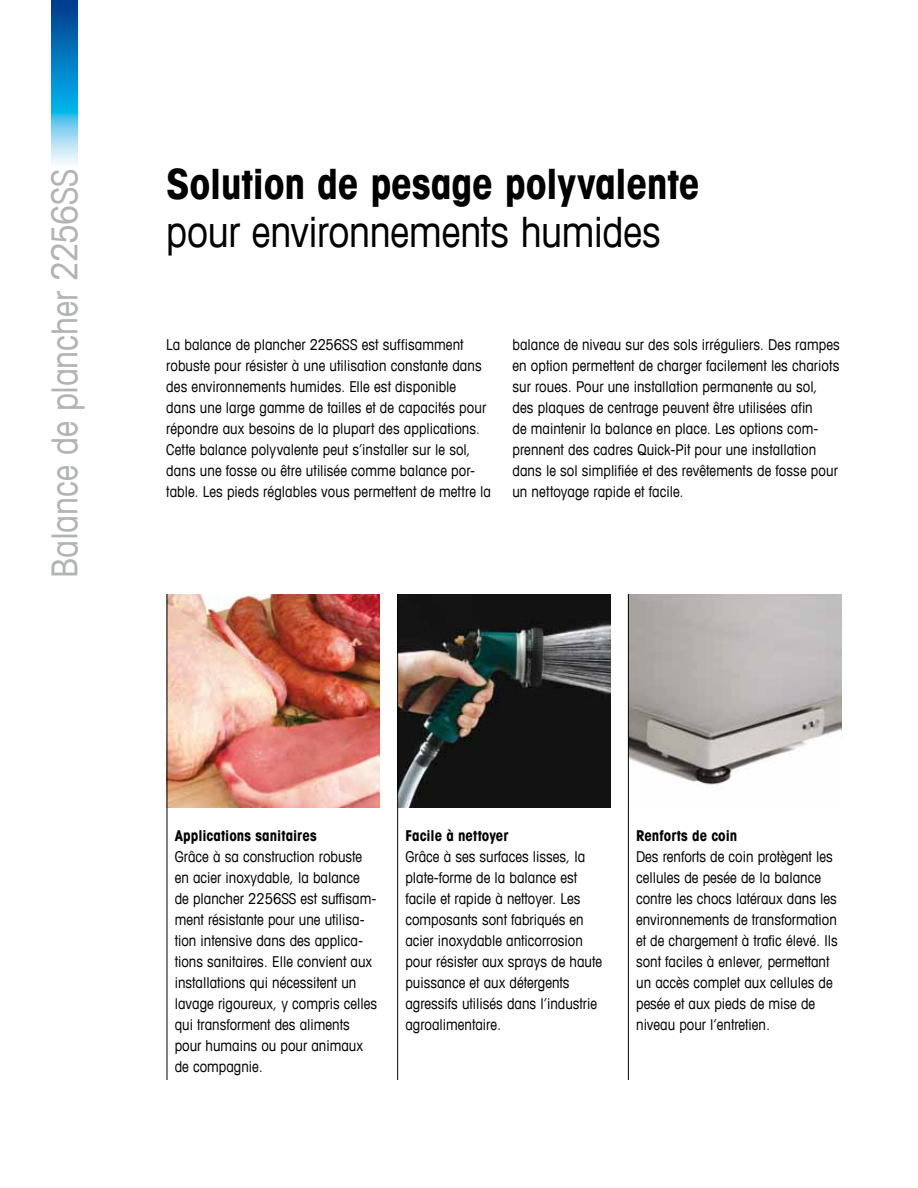
<style>
.page{position:relative;width:918px;height:1188px;background:#fff}
.page>*{position:absolute;margin:0;border:0;box-sizing:border-box;transform-origin:0 0}
.t1{font:700 condensed 42px "Avant Garde Com";letter-spacing:-.01em;color:#000}
.t2{font:condensed 42px "Avant Garde Com";letter-spacing:-.01em;color:#000}
.t3{font:condensed 36px "Avant Garde Com";letter-spacing:-.005em;color:#b1b3b4}
.t4{font:condensed 15px/21px "Avant Garde Com";color:#000}
.t5{font:700 condensed 15px "Avant Garde Com";letter-spacing:.005em;color:#000}
</style>
<div class="page">
<img style="left:52px;top:0;width:25px;height:164px">
<img style="left:629px;top:594px;width:212px;height:191px">
<hr style="left:628px;top:594px;width:1px;height:486px;background:#000">
<img style="left:168px;top:594px;width:212px;height:213px">
<hr style="left:167px;top:594px;width:1px;height:486px;background:#000">
<img style="left:398px;top:594px;width:212px;height:213px">
<hr style="left:397px;top:594px;width:1px;height:486px;background:#000">
<h2 class="t3" style="left:42px;top:578px;width:411px;rotate:-90deg">Balance de plancher 2256SS</h2>
<h1 class="t1" style="left:166px;top:157px;width:535px">Solution de pesage polyvalente</h1>
<h1 class="t2" style="left:166px;top:206px;width:496px">pour environnements humides</h1>
<p class="t4" style="left:166px;top:334px;width:326px">La balance de plancher 2256SS est suffisamment robuste pour résister à une utilisation constante dans des environnements humides. Elle est disponible<br>dans une large gamme de tailles et de capacités pour répondre aux besoins de la plupart des applications.<br>Cette balance polyvalente peut s’installer sur le sol, dans une fosse ou être utilisée comme balance por&shy;table. Les pieds réglables vous permettent de mettre la</p>
<p class="t4" style="left:512px;top:334px;width:329px">balance de niveau sur des sols irréguliers. Des rampes en option permettent de charger facilement les chariots sur roues. Pour une installation permanente au sol, des plaques de centrage peuvent être utilisées afin<br>de maintenir la balance en place. Les options com&shy;prennent des cadres Quick-Pit pour une installation dans le sol simplifiée et des revêtements de fosse pour un nettoyage rapide et facile.</p>
<p class="t5" style="left:175px;top:826px;width:143px">Applications sanitaires</p>
<p class="t4" style="left:175px;top:846px;width:204px">Grâce à sa construction robuste en acier inoxydable, la balance de plancher 2256SS est suffisam&shy;ment résistante pour une utilisa&shy;tion intensive dans des applica&shy;tions sanitaires. Elle convient aux installations qui nécessitent un lavage rigoureux, y compris celles qui transforment des aliments pour humains ou pour animaux de compagnie.</p>
<p class="t5" style="left:405px;top:826px;width:104px">Facile à nettoyer</p>
<p class="t4" style="left:405px;top:846px;width:198px">Grâce à ses surfaces lisses, la plate-forme de la balance est facile et rapide à nettoyer. Les composants sont fabriqués en acier inoxydable anticorrosion pour résister aux sprays de haute puissance et aux détergents agressifs utilisés dans l’industrie agroalimentaire.</p>
<p class="t5" style="left:636px;top:826px;width:103px">Renforts de coin</p>
<p class="t4" style="left:636px;top:846px;width:203px">Des renforts de coin protègent les cellules de pesée de la balance contre les chocs latéraux dans les environnements de transformation et de chargement à trafic élevé. Ils sont faciles à enlever, permettant un accès complet aux cellules de pesée et aux pieds de mise de niveau pour l’entretien.</p>
</div>
